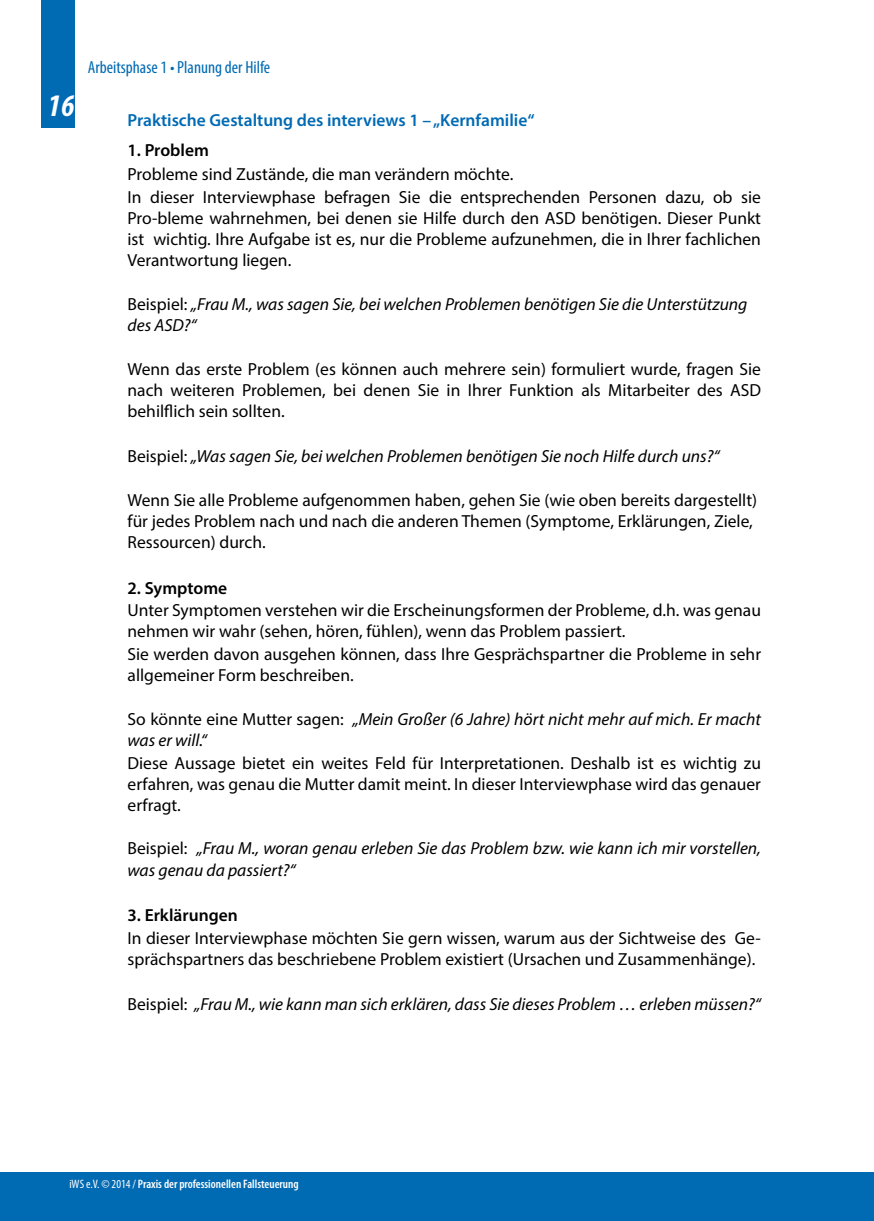
<style>
.page{position:relative;width:874px;height:1221px;background:#fff}
.page>*{position:absolute;margin:0;border:0;box-sizing:border-box;transform-origin:0 0}
.t1{font:italic 700 condensed 31.5px "Myriad Pro";color:#fff}
.t2{font:17.5px/21px "Myriad Pro";color:#000}
.t3{font:italic 17.5px/21px "Myriad Pro";color:#000}
.t4{font:600 17.5px "Myriad Pro";color:#006ab3}
.t5{font:600 17.5px "Myriad Pro";color:#000}
.t6{font:condensed 17.5px "Myriad Pro";color:#006ab3}
.t7{font:600 condensed 12.25px "Myriad Pro";color:#fff}
.s1{font-style:normal}
.s2{font-weight:400}
</style>
<div class="page">
<div style="left:0;top:1172px;width:873px;height:48px;background:#006ab3"></div>
<div style="left:42px;top:0;width:33px;height:128px;background:#006ab3"></div>
<h1 class="t1" style="left:47px;top:86px;width:29px">16</h1>
<p class="t6" style="left:88px;top:57px;width:184px">Arbeitsphase 1 • Planung der Hilfe</p>
<p class="t4" style="left:127px;top:109px;width:408px">Praktische Gestaltung des interviews 1 – „Kernfamilie“</p>
<p class="t5" style="left:127px;top:139px;width:83px">1. Problem</p>
<p class="t2" style="left:127px;top:163px;width:634px;line-height:22.8px">Probleme sind Zustände, die man verändern möchte.<br>In dieser Interviewphase befragen Sie die entsprechenden Personen dazu, ob sie</p>
<p class="t2" style="left:127px;top:207px;width:634px;text-align:justify">Pro-bleme wahrnehmen, bei denen sie Hilfe durch den ASD benötigen. Dieser Punkt ist wichtig. Ihre Aufgabe ist es, nur die Probleme aufzunehmen, die in Ihrer fachlichen Verantwortung liegen.</p>
<p class="t3" style="left:127px;top:293px;width:621px"><span class="s1">Beispiel:</span> „Frau M., was sagen Sie, bei welchen Problemen benötigen Sie die Unterstützung des ASD?“</p>
<p class="t2" style="left:127px;top:358px;width:634px;text-align:justify">Wenn das erste Problem (es können auch mehrere sein) formuliert wurde, fragen Sie nach weiteren Problemen, bei denen Sie in Ihrer Funktion als Mitarbeiter des ASD behilflich sein sollten.</p>
<p class="t3" style="left:127px;top:445px;width:593px"><span class="s1">Beispiel:</span> „Was sagen Sie, bei welchen Problemen benötigen Sie noch Hilfe durch uns?“</p>
<p class="t2" style="left:127px;top:489px;width:630px">Wenn Sie alle Probleme aufgenommen haben, gehen Sie (wie oben bereits dargestellt) für jedes Problem nach und nach die anderen Themen (Symptome, Erklärungen, Ziele,<br>Ressourcen) durch.</p>
<p class="t5" style="left:127px;top:576px;width:101px">2. Symptome</p>
<p class="t2" style="left:127px;top:599px;width:634px">Unter Symptomen verstehen wir die Erscheinungsformen der Probleme, d.h. was genau nehmen wir wahr (sehen, hören, fühlen), wenn das Problem passiert.</p>
<p class="t2" style="left:127px;top:643px;width:634px">Sie werden davon ausgehen können, dass Ihre Gesprächspartner die Probleme in sehr allgemeiner Form beschreiben.</p>
<p class="t3" style="left:127px;top:708px;width:634px"><span class="s1">So könnte eine Mutter sagen:</span> „Mein Großer (6 Jahre) hört nicht mehr auf mich. Er macht was er will.“</p>
<p class="t2" style="left:127px;top:752px;width:634px;text-align:justify">Diese Aussage bietet ein weites Feld für Interpretationen. Deshalb ist es wichtig zu erfahren, was genau die Mutter damit meint. In dieser Interviewphase wird das genauer erfragt.</p>
<p class="t3" style="left:127px;top:837px;width:634px"><span class="s1">Beispiel:</span> „Frau M., woran genau erleben Sie das Problem bzw. wie kann ich mir vorstellen, was genau da passiert?“</p>
<p class="t5" style="left:127px;top:904px;width:112px">3. Erklärungen</p>
<p class="t2" style="left:127px;top:927px;width:634px">In dieser Interviewphase möchten Sie gern wissen, warum aus der Sichtweise des Ge&shy;sprächspartners das beschriebene Problem existiert (Ursachen und Zusammenhänge).</p>
<p class="t3" style="left:127px;top:993px;width:634px"><span class="s1">Beispiel:</span> „Frau M., wie kann man sich erklären, dass Sie dieses Problem … erleben müssen?“</p>
<p class="t7" style="left:69px;top:1177px;width:231px"><span class="s2">iWS e.V. © 2014 /</span> Praxis der professionellen Fallsteuerung</p>
</div>
